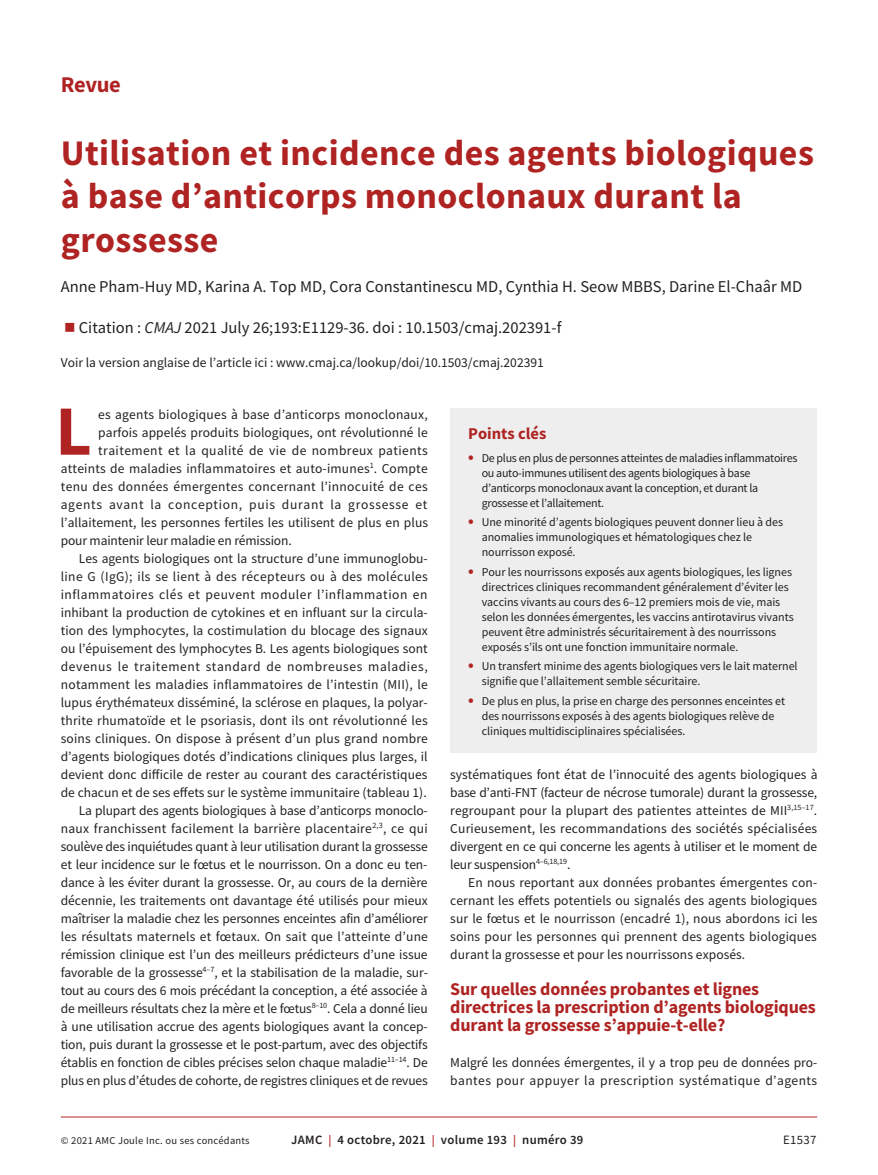
<style>
.page{position:relative;width:878px;height:1175px;background:#fff}
.page>*{position:absolute;margin:0;border:0;box-sizing:border-box;transform-origin:0 0}
.t1{font:700 70.65px "Source Sans Pro";color:#af2423}
.t2{font:700 36px/43.2px "Source Sans Pro";letter-spacing:.01em;color:#af2423}
.t3{font:700 22.5px "Source Sans Pro";letter-spacing:-.02em;color:#af2423}
.t4{font:700 18px/18px "Source Sans Pro";letter-spacing:-.01em;color:#af2423}
.t5{font:16.5px "Source Sans Pro";color:#231f20}
.t6{font:700 16.5px "Source Sans Pro";color:#af2423}
.t7{font:13.5px/18px "Source Sans Pro";color:#231f20;text-align:justify}
.t8{font:13.5px/18px "Source Sans Pro";letter-spacing:.03em;color:#231f20}
.t9{font:13.5px "Source Sans Pro";letter-spacing:.02em;color:#231f20}
.t10{font:13.5px "Source Sans Pro";letter-spacing:.025em;color:#231f20}
.t11{font:13.5px "Source Sans Pro";letter-spacing:.04em;color:#231f20}
.t12{font:13.5px "Source Sans Pro";letter-spacing:.045em;color:#231f20}
.t13{font:13.5px "Source Sans Pro";letter-spacing:.05em;color:#231f20}
.t14{font:600 12.75px "Source Sans Pro";letter-spacing:.025em;color:#231f20}
.t15{font:12.75px "Source Sans Pro";letter-spacing:.025em;color:#231f20}
.t16{font:12px/15px "Source Sans Pro";letter-spacing:-.005em;color:#231f20}
.t17{font:12px/15px "Source Sans Pro";letter-spacing:-.025em;color:#231f20}
.t18{font:10.5px "Source Sans Pro";letter-spacing:.025em;color:#231f20}
.s1{color:#af2423}
.s2{font-style:italic}
.s3{font-weight:700;font-size:16.5px;color:#af2423}
.s4{font-size:12px;color:#af2423}
</style>
<div class="page">
<hr style="left:61px;top:1116px;width:756px;height:1px;background:#af2423">
<div style="left:450px;top:409px;width:367px;height:343px;background:#eeeeef"></div>
<h3 class="t3" style="left:61px;top:69px;width:61px">Revue</h3>
<h2 class="t2" style="left:61px;top:131px;width:754px">Utilisation et incidence des agents biologiques à base d’anticorps monoclonaux durant la grossesse</h2>
<p class="t5" style="left:61px;top:276px;width:742px">Anne Pham-Huy MD, Karina A. Top MD, Cora Constantinescu MD, Cynthia H. Seow MBBS, Darine El-Chaâr MD</p>
<p class="t5" style="left:64px;top:316px;width:499px"><span class="s1">■</span> Citation : <span class="s2">CMAJ</span> 2021 July 26;193:E1129-36. doi : 10.1503/cmaj.202391-f</p>
<p class="t7" style="left:61px;top:353px;width:484px">Voir la version anglaise de l’article ici : www.cmaj.ca/lookup/doi/10.1503/cmaj.202391</p>
<h1 class="t1" style="left:55px;top:383px;width:38px">L</h1>
<p class="t7" style="left:98px;top:405px;width:331px">es agents biologiques à base d’anticorps monoclonaux,</p>
<p class="t7" style="left:98px;top:423px;width:331px">parfois appelés produits biologiques, ont révolutionné le</p>
<p class="t8" style="left:98px;top:441px;width:331px">traitement et la qualité de vie de nombreux patients</p>
<p class="t7" style="left:61px;top:459px;width:368px">atteints de maladies inflammatoires et auto-imunes<sup>1</sup>. Compte</p>
<p class="t10" style="left:61px;top:477px;width:368px">tenu des données émergentes concernant l’innocuité de ces</p>
<p class="t13" style="left:61px;top:495px;width:368px">agents avant la conception, puis durant la grossesse et</p>
<p class="t7" style="left:61px;top:513px;width:369px">l’allaitement, les personnes fertiles les utilisent de plus en plus</p>
<p class="t7" style="left:61px;top:531px;width:232px">pour maintenir leur maladie en rémission.</p>
<p class="t7" style="left:79px;top:549px;width:350px">Les agents biologiques ont la structure d’une immunoglobu-</p>
<p class="t10" style="left:61px;top:567px;width:368px">line G (IgG); ils se lient à des récepteurs ou à des molécules</p>
<p class="t11" style="left:61px;top:585px;width:368px">inflammatoires clés et peuvent moduler l’inflammation en</p>
<p class="t7" style="left:61px;top:603px;width:368px">inhibant la production de cytokines et en influant sur la circula-</p>
<p class="t7" style="left:61px;top:621px;width:368px">tion des lymphocytes, la costimulation du blocage des signaux</p>
<p class="t7" style="left:61px;top:639px;width:368px">ou l’épuisement des lymphocytes B. Les agents biologiques sont</p>
<p class="t12" style="left:61px;top:657px;width:368px">devenus le traitement standard de nombreuses maladies,</p>
<p class="t9" style="left:61px;top:675px;width:368px">notamment les maladies inflammatoires de l’intestin (MII), le</p>
<p class="t7" style="left:61px;top:693px;width:368px">lupus érythémateux disséminé, la sclérose en plaques, la polyar-</p>
<p class="t7" style="left:61px;top:711px;width:368px">thrite rhumatoïde et le psoriasis, dont ils ont révolutionné les</p>
<p class="t7" style="left:61px;top:729px;width:368px">soins cliniques. On dispose à présent d’un plus grand nombre</p>
<p class="t7" style="left:61px;top:747px;width:368px">d’agents biologiques dotés d’indications cliniques plus larges, il</p>
<p class="t7" style="left:61px;top:765px;width:368px">devient donc difficile de rester au courant des caractéristiques</p>
<p class="t7" style="left:61px;top:783px;width:367px">de chacun et de ses effets sur le système immunitaire (tableau 1).</p>
<p class="t7" style="left:79px;top:801px;width:350px">La plupart des agents biologiques à base d’anticorps monoclo-</p>
<p class="t9" style="left:61px;top:819px;width:368px">naux franchissent facilement la barrière placentaire<sup>2,3</sup>, ce qui</p>
<p class="t7" style="left:61px;top:837px;width:368px">soulève des inquiétudes quant à leur utilisation durant la grossesse</p>
<p class="t7" style="left:61px;top:855px;width:368px">et leur incidence sur le fœtus et le nourrisson. On a donc eu ten-</p>
<p class="t7" style="left:61px;top:873px;width:368px">dance à les éviter durant la grossesse. Or, au cours de la dernière</p>
<p class="t7" style="left:61px;top:891px;width:368px">décennie, les traitements ont davantage été utilisés pour mieux</p>
<p class="t7" style="left:61px;top:909px;width:368px">maîtriser la maladie chez les personnes enceintes afin d’améliorer</p>
<p class="t7" style="left:61px;top:927px;width:369px">les résultats maternels et fœtaux. On sait que l’atteinte d’une</p>
<p class="t7" style="left:61px;top:945px;width:368px">rémission clinique est l’un des meilleurs prédicteurs d’une issue</p>
<p class="t7" style="left:61px;top:963px;width:368px">favorable de la grossesse<sup>4–7</sup>, et la stabilisation de la maladie, sur-</p>
<p class="t7" style="left:61px;top:981px;width:368px">tout au cours des 6 mois précédant la conception, a été associée à</p>
<p class="t7" style="left:61px;top:999px;width:368px">de meilleurs résultats chez la mère et le fœtus<sup>8–10</sup>. Cela a donné lieu</p>
<p class="t7" style="left:61px;top:1017px;width:368px">à une utilisation accrue des agents biologiques avant la concep-</p>
<p class="t7" style="left:61px;top:1035px;width:368px">tion, puis durant la grossesse et le post-partum, avec des objectifs</p>
<p class="t7" style="left:61px;top:1053px;width:368px">établis en fonction de cibles précises selon chaque maladie<sup>11–14</sup>. De</p>
<p class="t7" style="left:61px;top:1071px;width:368px">plus en plus d’études de cohorte, de registres cliniques et de revues</p>
<p class="t6" style="left:468px;top:422px;width:80px">Points clés</p>
<p class="t17" style="left:482px;top:450px;width:317px;text-indent:-14px"><span class="s3">•</span> De plus en plus de personnes atteintes de maladies inflammatoires ou auto-immunes utilisent des agents biologiques à base d’anticorps monoclonaux avant la conception, et durant la grossesse et l’allaitement.</p>
<p class="t16" style="left:482px;top:514px;width:303px;text-indent:-14px"><span class="s3">•</span> Une minorité d’agents biologiques peuvent donner lieu à des anomalies immunologiques et hématologiques chez le nourrisson exposé.</p>
<p class="t16" style="left:482px;top:564px;width:313px;text-indent:-14px"><span class="s3">•</span> Pour les nourrissons exposés aux agents biologiques, les lignes directrices cliniques recommandent généralement d’éviter les vaccins vivants au cours des 6–12 premiers mois de vie, mais selon les données émergentes, les vaccins antirotavirus vivants peuvent être administrés sécuritairement à des nourrissons exposés s’ils ont une fonction immunitaire normale.</p>
<p class="t16" style="left:482px;top:658px;width:317px;text-indent:-14px"><span class="s3">•</span> Un transfert minime des agents biologiques vers le lait maternel signifie que l’allaitement semble sécuritaire.</p>
<p class="t16" style="left:482px;top:693px;width:305px;text-indent:-14px"><span class="s3">•</span> De plus en plus, la prise en charge des personnes enceintes et des nourrissons exposés à des agents biologiques relève de cliniques multidisciplinaires spécialisées.</p>
<p class="t7" style="left:450px;top:765px;width:369px">systématiques font état de l’innocuité des agents biologiques à base d’anti-FNT (facteur de nécrose tumorale) durant la grossesse, regroupant pour la plupart des patientes atteintes de MII<sup>3,15–17</sup>.<br>Curieusement, les recommandations des sociétés spécialisées divergent en ce qui concerne les agents à utiliser et le moment de leur suspension<sup>4–6,18,19</sup>.</p>
<p class="t7" style="left:450px;top:873px;width:369px;text-indent:18px">En nous reportant aux données probantes émergentes con&shy;cernant les effets potentiels ou signalés des agents biologiques sur le fœtus et le nourrisson (encadré 1), nous abordons ici les soins pour les personnes qui prennent des agents biologiques durant la grossesse et pour les nourrissons exposés.</p>
<h3 class="t4" style="left:450px;top:979px;width:367px">Sur quelles données probantes et lignes directrices la prescription d’agents biologiques durant la grossesse s’appuie-t-elle?</h3>
<p class="t8" style="left:450px;top:1053px;width:368px">Malgré les données émergentes, il y a trop peu de données pro&shy;bantes pour appuyer la prescription systématique d’agents</p>
<p class="t18" style="left:61px;top:1134px;width:190px">© 2021 AMC Joule Inc. ou ses concédants</p>
<p class="t14" style="left:291px;top:1131px;width:294px">JAMC <span class="s4">|</span> 4 octobre, 2021 <span class="s4">|</span> volume 193 <span class="s4">|</span> numéro 39</p>
<p class="t15" style="left:783px;top:1132px;width:35px">E1537</p>
</div>
